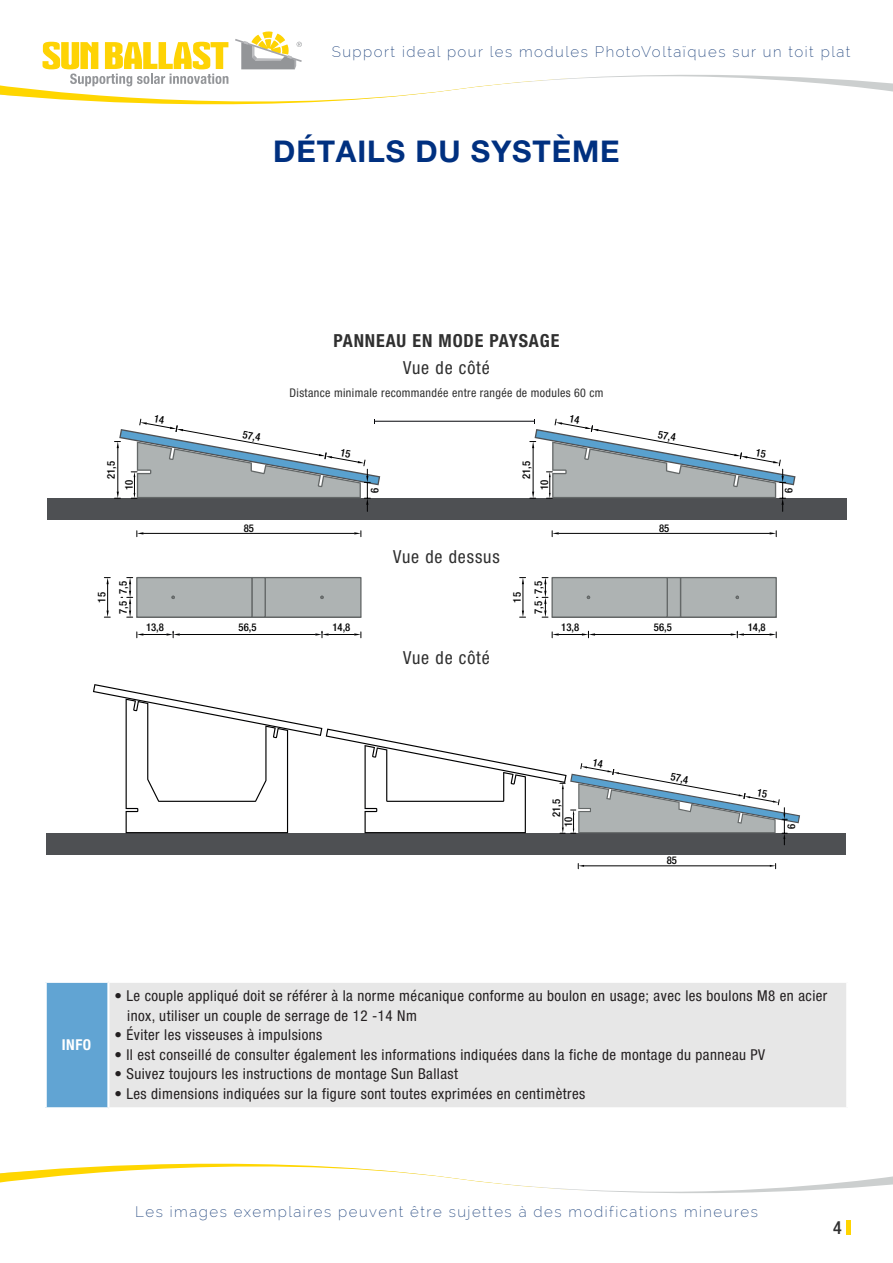
<style>
.page{position:relative;width:893px;height:1263px;background:#fff}
.page>*{position:absolute;margin:0;border:0;box-sizing:border-box;transform-origin:0 0}
.Page_number{font:700 30px "Helvetica Neue LT Pro";letter-spacing:.03em;color:#003080}
.Page_number-2{font:condensed 18px "Helvetica Neue LT Pro";letter-spacing:.05em;color:#303030}
.Page_number-3{font:700 condensed 18px "Helvetica Neue LT Pro";letter-spacing:.05em;color:#303030}
.t1{font:500 condensed 18px "Helvetica Neue LT Pro";color:#303030}
.t2{font:condensed 15px/19.5px "Helvetica Neue LT Pro";letter-spacing:.03em;color:#231f20}
.t3{font:200 15px "Raleway";letter-spacing:.1em;color:#1c417b}
.Page_number-4{font:700 condensed 15px "Helvetica Neue LT Pro";color:#fff}
.Page_number-5{font:condensed 12px "Helvetica Neue LT Pro";letter-spacing:.03em;color:#303030}
.t4{font:500 condensed 10.65px "Helvetica Neue LT Pro";color:#000001}
</style>
<div class="page">
<svg style="left:0;top:41px;width:893px;height:64px"></svg>
<svg style="left:0;top:1163px;width:893px;height:72px"></svg>
<svg style="left:43px;top:42px;width:185px;height:44px"></svg>
<svg style="left:235px;top:31px;width:67px;height:38px"></svg>
<hr style="left:846px;top:1220px;width:4px;height:14px;background:#ffd400">
<div style="left:47px;top:833px;width:799px;height:22px;background:#4e5053"></div>
<hr style="left:584px;top:865px;width:186px;height:1px;background:#000001">
<svg style="left:578px;top:863px;width:6px;height:6px"></svg>
<svg style="left:770px;top:863px;width:6px;height:6px"></svg>
<hr style="left:595px;top:634px;width:136px;height:1px;background:#000001">
<svg style="left:552px;top:631px;width:43px;height:7px"></svg>
<svg style="left:731px;top:631px;width:46px;height:7px"></svg>
<svg style="left:520px;top:577px;width:6px;height:41px"></svg>
<div style="left:667px;top:577px;width:14px;height:41px;background:#aeb3b3;border:1px solid #646868"></div>
<svg style="left:679px;top:576px;width:98px;height:42px;background:#a8adad"></svg>
<svg style="left:536px;top:576px;width:133px;height:42px;background:#b0b4b4"></svg>
<hr style="left:180px;top:634px;width:135px;height:1px;background:#000001">
<svg style="left:136px;top:631px;width:44px;height:7px"></svg>
<svg style="left:315px;top:631px;width:47px;height:7px"></svg>
<svg style="left:104px;top:577px;width:6px;height:41px"></svg>
<div style="left:251px;top:577px;width:15px;height:41px;background:#aeb3b3;border:1px solid #646868"></div>
<svg style="left:264px;top:576px;width:98px;height:42px;background:#a9adad"></svg>
<svg style="left:121px;top:576px;width:132px;height:42px;background:#afb4b4"></svg>
<hr style="left:374px;top:421px;width:161px;height:1px;background:#05060a">
<div style="left:47px;top:498px;width:799px;height:22px;background:#4e5053"></div>
<hr style="left:559px;top:533px;width:211px;height:1px;background:#000001">
<svg style="left:552px;top:531px;width:7px;height:6px"></svg>
<svg style="left:770px;top:531px;width:7px;height:6px"></svg>
<hr style="left:143px;top:533px;width:211px;height:1px;background:#000001">
<svg style="left:136px;top:531px;width:7px;height:6px"></svg>
<svg style="left:354px;top:531px;width:8px;height:6px"></svg>
<div style="left:45px;top:981px;width:63px;height:127px;background:#61a4d3"></div>
<div style="left:108px;top:981px;width:740px;height:127px;background:#e7e7e7"></div>
<hr style="left:107px;top:983px;width:2px;height:124px;background:#fff">
<hr style="left:43px;top:1107px;width:65px;height:2px;background:#fff">
<hr style="left:108px;top:1107px;width:742px;height:2px;background:#fff">
<div style="left:43px;top:978px;width:65px;height:5px;background:#fff"></div>
<svg style="left:45px;top:983px;width:2px;height:124px"></svg>
<div style="left:108px;top:978px;width:742px;height:5px;background:#fff"></div>
<hr style="left:846px;top:983px;width:4px;height:124px;background:#fff">
<svg style="left:93px;top:684px;width:707px;height:161px"></svg>
<svg style="left:530px;top:418px;width:265px;height:93px"></svg>
<svg style="left:114px;top:418px;width:266px;height:93px"></svg>
<p class="t3" style="left:332px;top:43px;width:520px">Support ideal pour les modules PhotoVoltaïques sur un toit plat</p>
<p class="Page_number" style="left:273px;top:132px;width:348px">DÉTAILS DU SYSTÈME</p>
<p class="Page_number-3" style="left:334px;top:330px;width:227px">PANNEAU EN MODE PAYSAGE</p>
<p class="Page_number-2" style="left:403px;top:357px;width:88px">Vue de côté</p>
<p class="Page_number-5" style="left:290px;top:386px;width:315px">Distance minimale recommandée entre rangée de modules 60 cm</p>
<p class="t4" style="left:244px;top:428px;width:19px;rotate:10deg">57,4</p>
<p class="t4" style="left:659px;top:428px;width:19px;rotate:10deg">57,4</p>
<p class="t4" style="left:105px;top:479px;width:19px;rotate:-90deg">21,5</p>
<p class="t4" style="left:123px;top:490px;width:12px;rotate:-90deg">10</p>
<p class="t4" style="left:368px;top:493px;width:7px;rotate:-90deg">6</p>
<p class="t4" style="left:520px;top:479px;width:19px;rotate:-90deg">21,5</p>
<p class="t4" style="left:538px;top:490px;width:12px;rotate:-90deg">10</p>
<p class="t4" style="left:782px;top:493px;width:7px;rotate:-90deg">6</p>
<p class="t4" style="left:244px;top:521px;width:12px">85</p>
<p class="t4" style="left:659px;top:521px;width:12px">85</p>
<p class="Page_number-2" style="left:393px;top:546px;width:108px">Vue de dessus</p>
<p class="t4" style="left:95px;top:602px;width:12px;rotate:-90deg">15</p>
<p class="t4" style="left:117px;top:594px;width:14px;rotate:-90deg">7,5</p>
<p class="t4" style="left:117px;top:614px;width:14px;rotate:-90deg">7,5</p>
<p class="t4" style="left:511px;top:602px;width:12px;rotate:-90deg">15</p>
<p class="t4" style="left:532px;top:594px;width:14px;rotate:-90deg">7,5</p>
<p class="t4" style="left:532px;top:614px;width:14px;rotate:-90deg">7,5</p>
<p class="t4" style="left:146px;top:621px;width:19px">13,8</p>
<p class="t4" style="left:239px;top:621px;width:19px">56,5</p>
<p class="t4" style="left:332px;top:621px;width:19px">14,8</p>
<p class="t4" style="left:561px;top:621px;width:19px">13,8</p>
<p class="t4" style="left:654px;top:621px;width:19px">56,5</p>
<p class="t4" style="left:748px;top:621px;width:19px">14,8</p>
<p class="Page_number-2" style="left:403px;top:647px;width:88px">Vue de côté</p>
<p class="t4" style="left:550px;top:817px;width:19px;rotate:-90deg">21,5</p>
<p class="t4" style="left:562px;top:827px;width:12px;rotate:-90deg">10</p>
<p class="t4" style="left:672px;top:770px;width:19px;rotate:10deg">57,4</p>
<p class="t4" style="left:667px;top:854px;width:12px">85</p>
<p class="t4" style="left:785px;top:829px;width:7px;rotate:-90deg">6</p>
<p class="Page_number-4" style="left:62px;top:1035px;width:31px">INFO</p>
<p class="t2" style="left:127px;top:986px;width:702px;text-indent:-13px">• Le couple appliqué doit se référer à la norme mécanique conforme au boulon en usage; avec les boulons M8 en acier inox, utiliser un couple de serrage de 12 -14 Nm</p>
<p class="t2" style="left:114px;top:1025px;width:209px">• Éviter les visseuses à impulsions</p>
<p class="t2" style="left:114px;top:1044px;width:652px">• Il est conseillé de consulter également les informations indiquées dans la fiche de montage du panneau PV</p>
<p class="t2" style="left:114px;top:1064px;width:345px">• Suivez toujours les instructions de montage Sun Ballast</p>
<p class="t2" style="left:114px;top:1083px;width:472px">• Les dimensions indiquées sur la figure sont toutes exprimées en centimètres</p>
<p class="t3" style="left:135px;top:1202px;width:624px">Les images exemplaires peuvent être sujettes à des modifications mineures</p>
<p class="t1" style="left:833px;top:1217px;width:10px">4</p>
</div>
